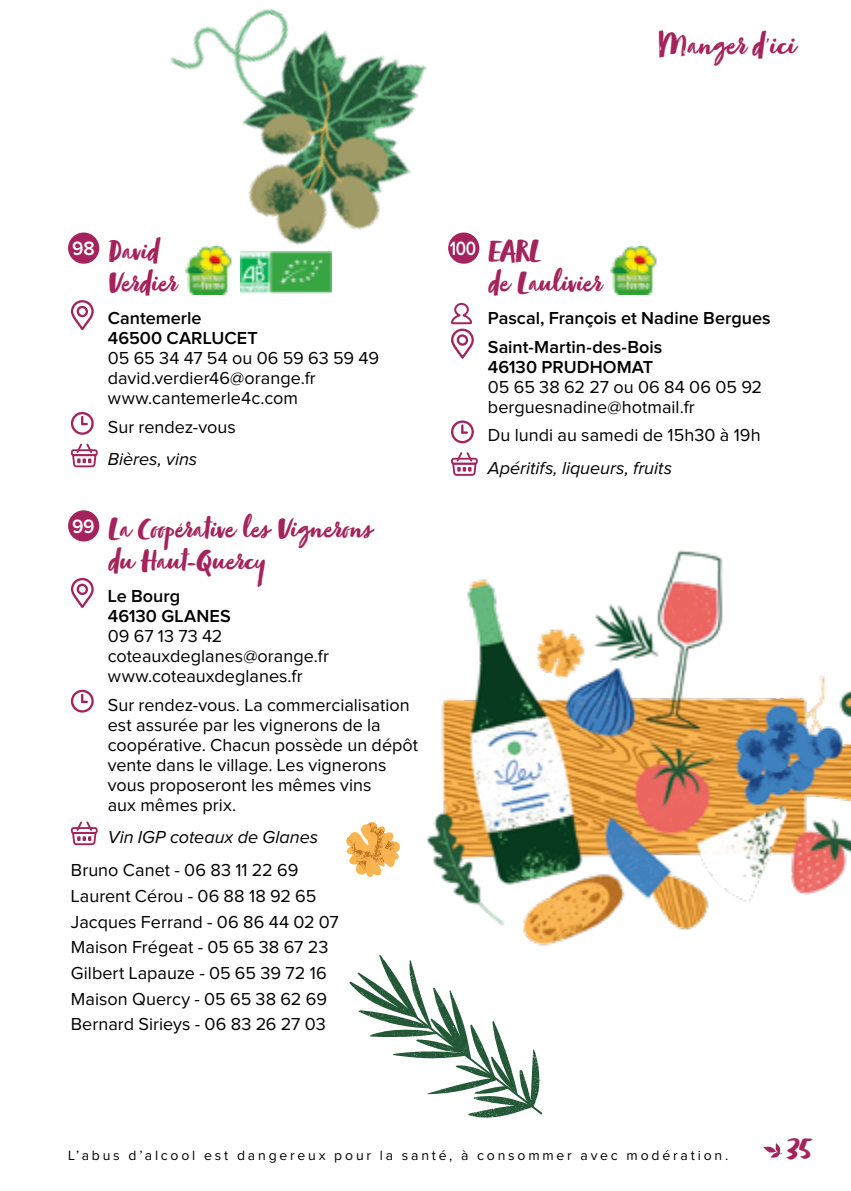
<style>
.page{position:relative;width:851px;height:1191px;background:#fff}
.page>*{position:absolute;margin:0;border:0;box-sizing:border-box;transform-origin:0 0}
.t1{font:38px "Zooja Pro";color:#a5235c}
.t2{font:34px "Zooja Pro";color:#a5235c}
.t3{font:32px/32px "Zooja Pro";color:#a5235c}
.t4{font:18px/20px "Proxima Nova";color:#000}
.t5{font:600 18px/20px "Proxima Nova";color:#000}
.t6{font:italic 18px "Proxima Nova";color:#000}
.t7{font:14px "Proxima Nova";letter-spacing:.2em;color:#000}
</style>
<div class="page">
<svg style="left:349px;top:955px;width:193px;height:162px"></svg>
<svg style="left:346px;top:822px;width:54px;height:55px"></svg>
<img style="left:420px;top:550px;width:430px;height:453px">
<img style="left:69px;top:9px;width:411px;height:286px">
<svg style="left:763px;top:1143px;width:19px;height:14px"></svg>
<div style="left:68px;top:232px;width:31px;height:32px;background:#a5235c;border-radius:50%"></div>
<img style="left:184px;top:246px;width:48px;height:48px">
<img style="left:240px;top:251px;width:91px;height:43px">
<svg style="left:70px;top:300px;width:24px;height:31px"></svg>
<svg style="left:72px;top:413px;width:21px;height:20px"></svg>
<div style="left:71px;top:412px;width:23px;height:23px;border:2px solid #a5235c;border-radius:50%"></div>
<svg style="left:81px;top:417px;width:6px;height:8px"></svg>
<svg style="left:71px;top:443px;width:27px;height:24px"></svg>
<div style="left:68px;top:510px;width:31px;height:31px;background:#a5235c;border-radius:50%"></div>
<svg style="left:70px;top:577px;width:24px;height:31px"></svg>
<svg style="left:72px;top:691px;width:21px;height:20px"></svg>
<div style="left:71px;top:690px;width:23px;height:22px;border:2px solid #a5235c;border-radius:50%"></div>
<svg style="left:81px;top:695px;width:6px;height:8px"></svg>
<svg style="left:71px;top:821px;width:27px;height:24px"></svg>
<div style="left:448px;top:232px;width:31px;height:32px;background:#a5235c;border-radius:50%"></div>
<img style="left:610px;top:246px;width:47px;height:48px">
<svg style="left:451px;top:302px;width:23px;height:57px"></svg>
<svg style="left:452px;top:421px;width:20px;height:21px"></svg>
<div style="left:451px;top:420px;width:23px;height:23px;border:2px solid #a5235c;border-radius:50%"></div>
<svg style="left:461px;top:425px;width:6px;height:9px"></svg>
<svg style="left:451px;top:452px;width:26px;height:24px"></svg>
<h2 class="t2" style="left:658px;top:25px;width:137px">Manger d’ici</h2>
<h3 class="t3" style="left:108px;top:238px;width:67px;text-indent:-35px"><sup>98</sup> David<br>Verdier</h3>
<p class="t5" style="left:108px;top:309px;width:151px">Cantemerle<br>46500 CARLUCET</p>
<p class="t4" style="left:108px;top:349px;width:273px">05 65 34 47 54 ou 06 59 63 59 49 david.verdier46@orange.fr www.cantemerle4c.com</p>
<p class="t4" style="left:108px;top:417px;width:129px">Sur rendez-vous</p>
<p class="t6" style="left:108px;top:451px;width:91px">Bières, vins</p>
<h3 class="t3" style="left:108px;top:516px;width:263px;text-indent:-35px"><sup>99</sup> La Coopérative les Vignerons du Haut-Quercy</h3>
<p class="t5" style="left:108px;top:587px;width:124px">Le Bourg<br>46130 GLANES</p>
<p class="t4" style="left:108px;top:627px;width:223px">09 67 13 73 42 coteauxdeglanes@orange.fr www.coteauxdeglanes.fr</p>
<p class="t4" style="left:108px;top:695px;width:312px">Sur rendez-vous. La commercialisation est assurée par les vignerons de la coopérative. Chacun possède un dépôt vente dans le village. Les vignerons vous proposeront les mêmes vins<br>aux mêmes prix.</p>
<p class="t6" style="left:108px;top:829px;width:212px">Vin IGP coteaux de Glanes</p>
<p class="t4" style="left:71px;top:858px;width:269px;line-height:25.6px">Bruno Canet - 06 83 11 22 69<br>Laurent Cérou - 06 88 18 92 65<br>Jacques Ferrand - 06 86 44 02 07<br>Maison Frégeat - 05 65 38 67 23<br>Gilbert Lapauze - 05 65 39 72 16<br>Maison Quercy - 05 65 38 62 69<br>Bernard Sirieys - 06 83 26 27 03</p>
<h3 class="t3" style="left:488px;top:238px;width:112px;text-indent:-38px"><sup>100</sup> EARL<br>de Laulivier</h3>
<p class="t5" style="left:488px;top:305px;width:284px;line-height:28.6px">Pascal, François et Nadine Bergues<br>Saint-Martin-des-Bois</p>
<p class="t5" style="left:488px;top:357px;width:167px">46130 PRUDHOMAT</p>
<p class="t4" style="left:488px;top:377px;width:276px">05 65 38 62 27 ou 06 84 06 05 92 berguesnadine@hotmail.fr</p>
<p class="t4" style="left:488px;top:426px;width:274px">Du lundi au samedi de 15h30 à 19h</p>
<p class="t6" style="left:488px;top:459px;width:186px">Apéritifs, liqueurs, fruits</p>
<p class="t7" style="left:68px;top:1148px;width:661px">L’abus d’alcool est dangereux pour la santé, à consommer avec modération.</p>
<h1 class="t1" style="left:785px;top:1125px;width:27px">35</h1>
</div>
